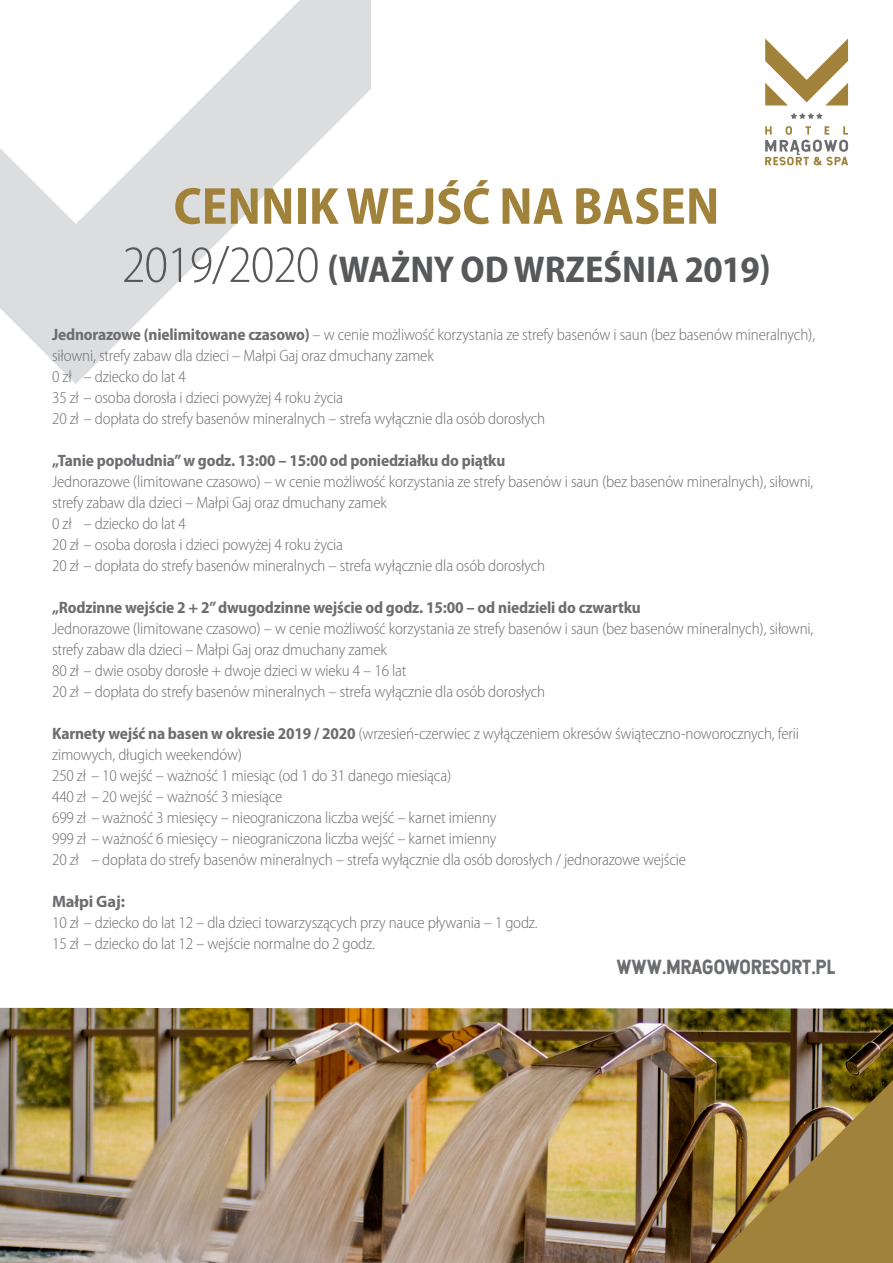
<style>
.page{position:relative;width:893px;height:1263px;background:#fff}
.page>*{position:absolute;margin:0;border:0;box-sizing:border-box;transform-origin:0 0}
.t1{font:700 semi-condensed 52.5px "Myriad Pro";color:#a1823a}
.t2{font:700 semi-condensed 37.5px "Myriad Pro";color:#57585a}
.t3{font:19.5px "Hansief";color:#6c6d70}
.t4{font:300 semi-condensed 16.5px/21px "Myriad Pro";letter-spacing:-.01em;color:#6c6d70}
.t5{font:700 semi-condensed 16.5px "Myriad Pro";letter-spacing:-.01em;color:#6c6d70}
.t6{font:700 16.5px "Myriad Pro";letter-spacing:-.01em;color:#6c6d70}
.s1{font-weight:300;font-size:52.5px}
.s2{font-weight:700}
</style>
<div class="page">
<img style="left:0;top:1008px;width:893px;height:255px">
<svg style="left:765px;top:38px;width:83px;height:67px"></svg>
<svg style="left:790px;top:113px;width:33px;height:6px"></svg>
<svg style="left:765px;top:126px;width:83px;height:39px"></svg>
<svg style="left:0;top:0;width:371px;height:384px"></svg>
<img style="left:710px;top:1080px;width:183px;height:183px">
<p class="t1" style="left:174px;top:177px;width:547px">CENNIK WEJŚĆ NA BASEN</p>
<p class="t2" style="left:122px;top:248px;width:650px"><span class="s1">2019/2020</span> (WAŻNY OD WRZEŚNIA 2019)</p>
<p class="t4" style="left:52px;top:324px;width:765px"><span class="s2">Jednorazowe (nielimitowane czasowo)</span> – w cenie możliwość korzystania ze strefy basenów i saun (bez basenów mineralnych), siłowni, strefy zabaw dla dzieci – Małpi Gaj oraz dmuchany zamek</p>
<p class="t4" style="left:52px;top:366px;width:135px">0 zł – dziecko do lat 4</p>
<p class="t4" style="left:52px;top:387px;width:292px">35 zł – osoba dorosła i dzieci powyżej 4 roku życia</p>
<p class="t4" style="left:52px;top:408px;width:495px">20 zł – dopłata do strefy basenów mineralnych – strefa wyłącznie dla osób dorosłych</p>
<p class="t5" style="left:52px;top:451px;width:455px">„Tanie popołudnia” w godz. 13:00 – 15:00 od poniedziałku do piątku</p>
<p class="t4" style="left:52px;top:471px;width:763px">Jednorazowe (limitowane czasowo) – w cenie możliwość korzystania ze strefy basenów i saun (bez basenów mineralnych), siłowni, strefy zabaw dla dzieci – Małpi Gaj oraz dmuchany zamek</p>
<p class="t4" style="left:52px;top:513px;width:135px">0 zł – dziecko do lat 4</p>
<p class="t4" style="left:52px;top:534px;width:292px">20 zł – osoba dorosła i dzieci powyżej 4 roku życia</p>
<p class="t4" style="left:52px;top:555px;width:495px">20 zł – dopłata do strefy basenów mineralnych – strefa wyłącznie dla osób dorosłych</p>
<p class="t5" style="left:52px;top:598px;width:590px">„Rodzinne wejście 2 + 2” dwugodzinne wejście od godz. 15:00 – od niedzieli do czwartku</p>
<p class="t4" style="left:52px;top:618px;width:763px">Jednorazowe (limitowane czasowo) – w cenie możliwość korzystania ze strefy basenów i saun (bez basenów mineralnych), siłowni, strefy zabaw dla dzieci – Małpi Gaj oraz dmuchany zamek</p>
<p class="t4" style="left:52px;top:660px;width:356px">80 zł – dwie osoby dorosłe + dwoje dzieci w wieku 4 – 16 lat</p>
<p class="t4" style="left:52px;top:681px;width:495px">20 zł – dopłata do strefy basenów mineralnych – strefa wyłącznie dla osób dorosłych</p>
<p class="t4" style="left:52px;top:723px;width:748px"><span class="s2">Karnety wejść na basen w okresie 2019 / 2020</span> (wrzesień-czerwiec z wyłączeniem okresów świąteczno-noworocznych, ferii zimowych, długich weekendów)</p>
<p class="t4" style="left:52px;top:765px;width:401px">250 zł – 10 wejść – ważność 1 miesiąc (od 1 do 31 danego miesiąca)</p>
<p class="t4" style="left:52px;top:786px;width:232px">440 zł – 20 wejść – ważność 3 miesiące</p>
<p class="t4" style="left:52px;top:807px;width:446px">699 zł – ważność 3 miesięcy – nieograniczona liczba wejść – karnet imienny</p>
<p class="t4" style="left:52px;top:828px;width:446px">999 zł – ważność 6 miesięcy – nieograniczona liczba wejść – karnet imienny</p>
<p class="t4" style="left:52px;top:849px;width:635px">20 zł – dopłata do strefy basenów mineralnych – strefa wyłącznie dla osób dorosłych / jednorazowe wejście</p>
<p class="t6" style="left:52px;top:890px;width:74px">Małpi Gaj:</p>
<p class="t4" style="left:52px;top:912px;width:487px">10 zł – dziecko do lat 12 – dla dzieci towarzyszących przy nauce pływania – 1 godz.</p>
<p class="t4" style="left:52px;top:933px;width:324px">15 zł – dziecko do lat 12 – wejście normalne do 2 godz.</p>
<p class="t3" style="left:617px;top:954px;width:220px">WWW.MRAGOWORESORT.PL</p>
</div>
